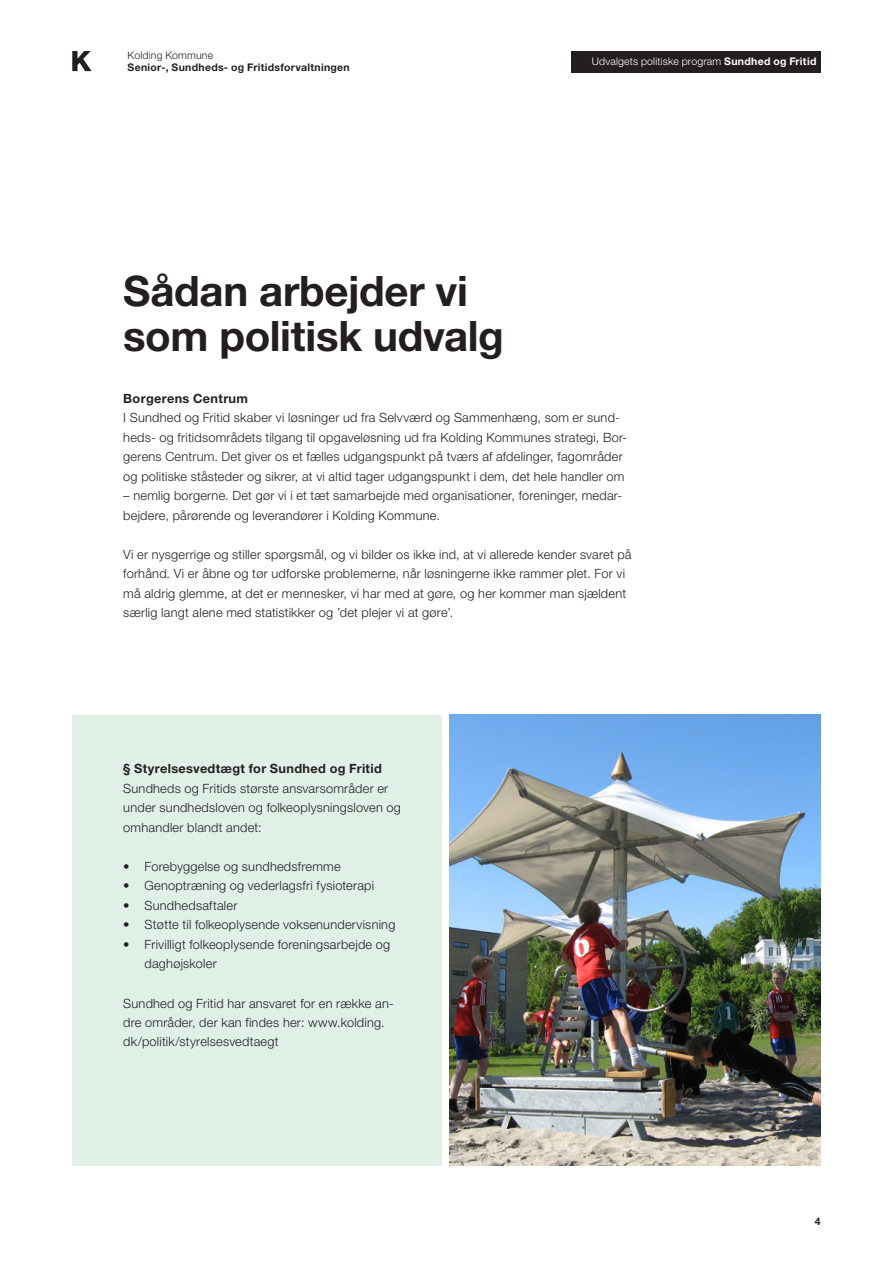
<style>
.page{position:relative;width:893px;height:1263px;background:#fff}
.page>*{position:absolute;margin:0;border:0;box-sizing:border-box;transform-origin:0 0}
.Rubrik_28{font:700 42px/45px "Helvetica Neue LT Std";letter-spacing:-.01em;color:#231f20}
.Brødtekst{font:300 12.75px/19.5px "Helvetica Neue LT Std";letter-spacing:.02em;color:#231f20}
.Brødtekst_punkt_niv1{font:300 12.75px/19.5px "Helvetica Neue LT Std";letter-spacing:.02em;color:#231f20}
.Mellemrubrik{font:700 12.75px "Helvetica Neue LT Std";letter-spacing:.025em;color:#231f20}
.t1{font:700 10.5px "Helvetica Neue LT Std";letter-spacing:.03em;color:#231f20}
.t2{font:300 10.5px "Helvetica Neue LT Std";letter-spacing:.02em;color:#fff}
.t3{font:300 10.5px "Helvetica Neue LT Std";letter-spacing:.02em;color:#231f20}
.s1{font-weight:700}
</style>
<div class="page">
<svg style="left:72px;top:51px;width:20px;height:20px"></svg>
<div style="left:571px;top:51px;width:250px;height:21px;background:#231f20"></div>
<div style="left:72px;top:715px;width:369px;height:450px;background:#e0f0e7"></div>
<img style="left:450px;top:715px;width:371px;height:450px">
<p class="t3" style="left:128px;top:48px;width:87px">Kolding Kommune</p>
<p class="t1" style="left:128px;top:61px;width:224px">Senior-, Sundheds- og Fritidsforvaltningen</p>
<p class="t2" style="left:592px;top:55px;width:226px">Udvalgets politiske program <span class="s1">Sundhed og Fritid</span></p>
<p class="Rubrik_28" style="left:123px;top:268px;width:382px">Sådan arbejder vi som politisk udvalg</p>
<p class="Mellemrubrik" style="left:123px;top:390px;width:126px">Borgerens Centrum</p>
<p class="Brødtekst" style="left:123px;top:408px;width:505px">I Sundhed og Fritid skaber vi løsninger ud fra Selvværd og Sammenhæng, som er sund&shy;heds- og fritidsområdets tilgang til opgaveløsning ud fra Kolding Kommunes strategi, Bor&shy;gerens Centrum. Det giver os et fælles udgangspunkt på tværs af afdelinger, fagområder og politiske ståsteder og sikrer, at vi altid tager udgangspunkt i dem, det hele handler om</p>
<p class="Brødtekst" style="left:123px;top:486px;width:500px">– nemlig borgerne. Det gør vi i et tæt samarbejde med organisationer, foreninger, medar&shy;bejdere, pårørende og leverandører i Kolding Kommune.</p>
<p class="Brødtekst" style="left:123px;top:544px;width:510px">Vi er nysgerrige og stiller spørgsmål, og vi bilder os ikke ind, at vi allerede kender svaret på forhånd. Vi er åbne og tør udforske problemerne, når løsningerne ikke rammer plet. For vi må aldrig glemme, at det er mennesker, vi har med at gøre, og her kommer man sjældent særlig langt alene med statistikker og ’det plejer vi at gøre’.</p>
<p class="Mellemrubrik" style="left:123px;top:761px;width:260px">§ Styrelsesvedtægt for Sundhed og Fritid</p>
<p class="Brødtekst" style="left:123px;top:778px;width:279px">Sundheds og Fritids største ansvarsområder er under sundhedsloven og folkeoplysningsloven og omhandler blandt andet:</p>
<p class="Brødtekst_punkt_niv1" style="left:123px;top:856px;width:219px">• Forebyggelse og sundhedsfremme</p>
<p class="Brødtekst_punkt_niv1" style="left:123px;top:876px;width:252px">• Genoptræning og vederlagsfri fysioterapi</p>
<p class="Brødtekst_punkt_niv1" style="left:123px;top:895px;width:116px">• Sundhedsaftaler</p>
<p class="Brødtekst_punkt_niv1" style="left:123px;top:915px;width:274px">• Støtte til folkeoplysende voksenundervisning</p>
<p class="Brødtekst_punkt_niv1" style="left:145px;top:934px;width:247px;text-indent:-21px">• Frivilligt folkeoplysende foreningsarbejde og daghøjskoler</p>
<p class="Brødtekst" style="left:123px;top:993px;width:272px">Sundhed og Fritid har ansvaret for en række an&shy;dre områder, der kan findes her: www.kolding. dk/politik/styrelsesvedtaegt</p>
<p class="t1" style="left:815px;top:1214px;width:7px">4</p>
</div>
